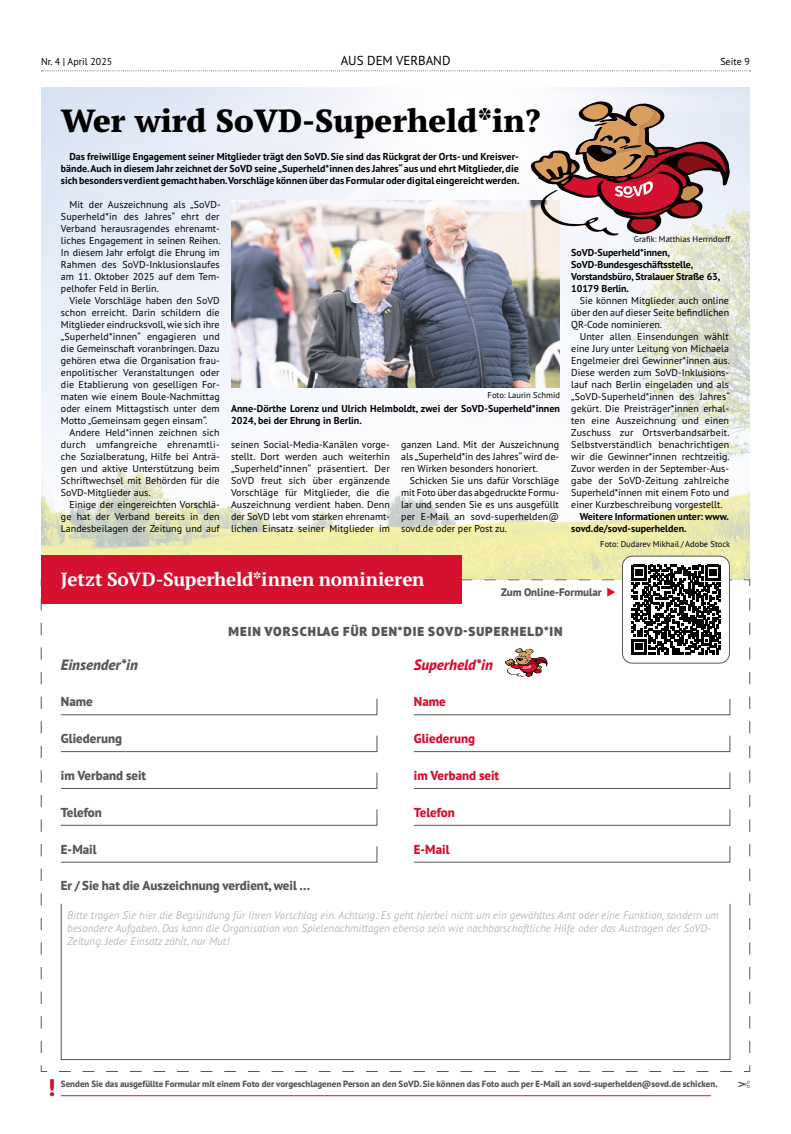
<style>
.page{position:relative;width:791px;height:1134px;background:#fff}
.page>*{position:absolute;margin:0;border:0;box-sizing:border-box;transform-origin:0 0}
.Überschrift_4-spaltig_32_pt{font:800 32px "PT Serif Pro";color:#000}
.Fließtext_Flattersatz_32pt{font:800 24px "PT Sans Pro";color:#d51130}
.Fließtext_Flattersatz_32pt-2{font:700 19px "PT Serif Pro";letter-spacing:-.01em;color:#fff}
.Fließtext_Flattersatz_32pt-3{font:italic 800 15px "PT Sans Pro";color:#d51130}
.Fließtext_Flattersatz_32pt-4{font:italic 800 15px "PT Sans Pro";color:#575756}
.Fließtext_Flattersatz_32pt-5{font:800 13px "PT Sans Pro";color:#575756}
.Überschrift_2-spaltig_25_pt{font:900 13px "PT Sans Pro";letter-spacing:.08em;color:#575756}
.Fließtext_Flattersatz_32pt-6{font:800 13px "PT Sans Pro";color:#d51130}
.Seitenkopf_zentriert{font:13px "PT Sans Pro";color:#000}
.t1{font:italic 300 11px/13.2px "PT Sans Pro";color:#b3b2b2}
.Fließtext_Flattersatz_32pt-7{font:800 11px "PT Sans Pro";color:#575756}
.Fließtext{font:10px/12px "PT Sans Pro";color:#000;text-align:justify}
.Vorspann{font:700 10px/12px "PT Sans Pro";color:#000;text-align:justify}
.Fließtext-2{font:700 10px "PT Sans Pro";letter-spacing:-.01em;color:#000}
.Bildunterschrift{font:700 10px/12px "PT Sans Pro";letter-spacing:.005em;color:#000}
.Seitenkopf{font:10px "PT Sans Pro";color:#000}
.Fließtext_Flattersatz_32pt-8{font:800 9px "PT Sans Pro";color:#575756}
.Fotohinweis{font:8.5px "PT Sans Pro";color:#000}
.s1{color:#d51130}
</style>
<div class="page">
<svg style="left:41px;top:580px;width:709px;height:492px"></svg>
<img style="left:41px;top:88px;width:709px;height:492px">
<svg style="left:60px;top:698px;width:317px;height:17px"></svg>
<svg style="left:60px;top:735px;width:317px;height:17px"></svg>
<svg style="left:60px;top:772px;width:317px;height:17px"></svg>
<div style="left:61px;top:903px;width:669px;height:157px;border:1px solid #575756"></div>
<div style="left:41px;top:556px;width:421px;height:48px;background:#d51130"></div>
<div style="left:622px;top:556px;width:107px;height:107px;background:#fff;border-radius:10px"></div>
<img style="left:231px;top:201px;width:329px;height:187px">
<svg style="left:60px;top:809px;width:317px;height:17px"></svg>
<svg style="left:60px;top:846px;width:317px;height:17px"></svg>
<svg style="left:413px;top:698px;width:317px;height:17px"></svg>
<svg style="left:413px;top:735px;width:317px;height:17px"></svg>
<svg style="left:413px;top:772px;width:317px;height:17px"></svg>
<svg style="left:413px;top:809px;width:317px;height:17px"></svg>
<svg style="left:413px;top:846px;width:317px;height:17px"></svg>
<svg style="left:531px;top:101px;width:199px;height:135px"></svg>
<svg style="left:53px;top:565px;width:679px;height:112px"></svg>
<hr style="left:61px;top:1095px;width:650px;height:1px;background:#d51130">
<svg style="left:42px;top:70px;width:708px;height:1px"></svg>
<p class="Seitenkopf" style="left:41px;top:55px;width:73px">Nr. 4 | April 2025</p>
<p class="Seitenkopf_zentriert" style="left:341px;top:52px;width:111px">AUS DEM VERBAND</p>
<p class="Seitenkopf" style="left:720px;top:55px;width:31px">Seite 9</p>
<p class="Überschrift_4-spaltig_32_pt" style="left:61px;top:100px;width:481px">Wer wird SoVD-Superheld*in?</p>
<p class="Vorspann" style="left:61px;top:150px;width:460px;text-indent:9px">Das freiwillige Engagement seiner Mitglieder trägt den SoVD. Sie sind das Rückgrat der Orts- und Kreisver&shy;bände. Auch in diesem Jahr zeichnet der SoVD seine „Superheld*innen des Jahres“ aus und ehrt Mitglieder, die sich besonders verdient gemacht haben. Vorschläge können über das Formular oder digital eingereicht werden.</p>
<p class="Fließtext" style="left:61px;top:198px;width:161px;text-indent:9px">Mit der Auszeichnung als „SoVD-Superheld*in des Jahres“ ehrt der Verband herausragendes ehrenamt&shy;liches Engagement in seinen Reihen.<br>In diesem Jahr erfolgt die Ehrung im Rahmen des SoVD-Inklusionslaufes am 11. Oktober 2025 auf dem Tem&shy;pelhofer Feld in Berlin.</p>
<p class="Fließtext" style="left:61px;top:294px;width:160px;text-indent:9px">Viele Vorschläge haben den SoVD schon erreicht. Darin schildern die Mitglieder eindrucksvoll, wie sich ihre „Superheld*innen“ engagieren und die Gemeinschaft voranbringen. Dazu gehören etwa die Organisation frau&shy;enpolitischer Veranstaltungen oder die Etablierung von geselligen For&shy;maten wie einem Boule-Nachmittag oder einem Mittagstisch unter dem Motto „Gemeinsam gegen einsam“.</p>
<p class="Fließtext" style="left:61px;top:426px;width:160px;text-indent:9px">Andere Held*innen zeichnen sich durch umfangreiche ehrenamtli&shy;che Sozialberatung, Hilfe bei Anträ&shy;gen und aktive Unterstützung beim Schriftwechsel mit Behörden für die SoVD-Mitglieder aus.</p>
<p class="Fließtext" style="left:61px;top:498px;width:160px;text-indent:9px">Einige der eingereichten Vorschlä&shy;ge hat der Verband bereits in den Landesbeilagen der Zeitung und auf</p>
<p class="Fotohinweis" style="left:488px;top:389px;width:74px">Foto: Laurin Schmid</p>
<p class="Bildunterschrift" style="left:231px;top:402px;width:330px">Anne-Dörthe Lorenz und Ulrich Helmboldt, zwei der SoVD-Superheld*innen<br>2024, bei der Ehrung in Berlin.</p>
<p class="Fließtext" style="left:231px;top:438px;width:160px">seinen Social-Media-Kanälen vorge&shy;stellt. Dort werden auch weiterhin „Superheld*innen“ präsentiert. Der SoVD freut sich über ergänzende Vorschläge für Mitglieder, die die Auszeichnung verdient haben. Denn der SoVD lebt vom starken ehrenamt&shy;lichen Einsatz seiner Mitglieder im</p>
<p class="Fließtext" style="left:401px;top:438px;width:159px">ganzen Land. Mit der Auszeichnung als „Superheld*in des Jahres“ wird de&shy;ren Wirken besonders honoriert.</p>
<p class="Fließtext" style="left:401px;top:474px;width:159px;text-indent:9px">Schicken Sie uns dafür Vorschläge mit Foto über das abgedruckte Formu&shy;lar und senden Sie es uns ausgefüllt per E-Mail an sovd-superhelden@ sovd.de oder per Post zu.</p>
<p class="Fotohinweis" style="left:634px;top:233px;width:98px">Grafik: Matthias Herrndorff</p>
<p class="Fließtext-2" style="left:571px;top:245px;width:100px">SoVD-Superheld*innen,</p>
<p class="Fließtext-2" style="left:571px;top:257px;width:124px">SoVD-Bundesgeschäftsstelle,</p>
<p class="Fließtext-2" style="left:571px;top:269px;width:151px">Vorstandsbüro, Stralauer Straße 63,</p>
<p class="Fließtext-2" style="left:571px;top:281px;width:59px">10179 Berlin.</p>
<p class="Fließtext" style="left:571px;top:294px;width:159px;text-indent:9px">Sie können Mitglieder auch online über den auf dieser Seite befindlichen QR-Code nominieren.</p>
<p class="Fließtext" style="left:571px;top:330px;width:160px;text-indent:9px">Unter allen Einsendungen wählt eine Jury unter Leitung von Michaela Engelmeier drei Gewinner*innen aus.<br>Diese werden zum SoVD-Inklusions&shy;lauf nach Berlin eingeladen und als „SoVD-Superheld*innen des Jahres“ gekürt. Die Preisträger*innen erhal&shy;ten eine Auszeichnung und einen Zuschuss zur Ortsverbandsarbeit.<br>Selbstverständlich benachrichtigen wir die Gewinner*innen rechtzeitig.<br>Zuvor werden in der September-Aus&shy;gabe der SoVD-Zeitung zahlreiche Superheld*innen mit einem Foto und einer Kurzbeschreibung vorgestellt.</p>
<p class="Vorspann" style="left:571px;top:510px;width:159px;text-indent:9px">Weitere Informationen unter: www. sovd.de/sovd-superhelden.</p>
<p class="Fotohinweis" style="left:600px;top:538px;width:131px">Foto: Dudarev Mikhail / Adobe Stock</p>
<p class="Fließtext_Flattersatz_32pt-2" style="left:61px;top:566px;width:365px">Jetzt SoVD-Superheld*innen nominieren</p>
<p class="Überschrift_2-spaltig_25_pt" style="left:228px;top:623px;width:335px">MEIN VORSCHLAG FÜR DEN*DIE SOVD-SUPERHELD*IN</p>
<p class="Fließtext_Flattersatz_32pt-7" style="left:501px;top:585px;width:116px">Zum Online-Formular <span class="s1">◆</span></p>
<p class="Fließtext_Flattersatz_32pt-4" style="left:61px;top:655px;width:78px">Einsender*in</p>
<p class="Fließtext_Flattersatz_32pt-5" style="left:61px;top:693px;width:33px">Name</p>
<p class="Fließtext_Flattersatz_32pt-5" style="left:61px;top:730px;width:63px">Gliederung</p>
<p class="Fließtext_Flattersatz_32pt-5" style="left:61px;top:766px;width:87px">im Verband seit</p>
<p class="Fließtext_Flattersatz_32pt-5" style="left:61px;top:803px;width:43px">Telefon</p>
<p class="Fließtext_Flattersatz_32pt-5" style="left:61px;top:840px;width:37px">E-Mail</p>
<p class="Fließtext_Flattersatz_32pt-5" style="left:61px;top:877px;width:251px">Er / Sie hat die Auszeichnung verdient, weil ...</p>
<p class="Fließtext_Flattersatz_32pt-3" style="left:414px;top:655px;width:80px">Superheld*in</p>
<p class="Fließtext_Flattersatz_32pt-6" style="left:414px;top:693px;width:33px">Name</p>
<p class="Fließtext_Flattersatz_32pt-6" style="left:414px;top:730px;width:63px">Gliederung</p>
<p class="Fließtext_Flattersatz_32pt-6" style="left:414px;top:766px;width:87px">im Verband seit</p>
<p class="Fließtext_Flattersatz_32pt-6" style="left:414px;top:803px;width:43px">Telefon</p>
<p class="Fließtext_Flattersatz_32pt-6" style="left:414px;top:840px;width:37px">E-Mail</p>
<p class="t1" style="left:67px;top:908px;width:653px">Bitte tragen Sie hier die Begründung für Ihren Vorschlag ein. Achtung: Es geht hierbei nicht um ein gewähltes Amt oder eine Funktion, sondern um besondere Aufgaben. Das kann die Organisation von Spielenachmittagen ebenso sein wie nachbarschaftliche Hilfe oder das Austragen der SoVD-<br>Zeitung. Jeder Einsatz zählt, nur Mut!</p>
<p class="Fließtext_Flattersatz_32pt" style="left:48px;top:1071px;width:8px">!</p>
<p class="Fließtext_Flattersatz_32pt-8" style="left:61px;top:1078px;width:658px">Senden Sie das ausgefüllte Formular mit einem Foto der vorgeschlagenen Person an den SoVD. Sie können das Foto auch per E-Mail an sovd-superhelden@sovd.de schicken.</p>
</div>
